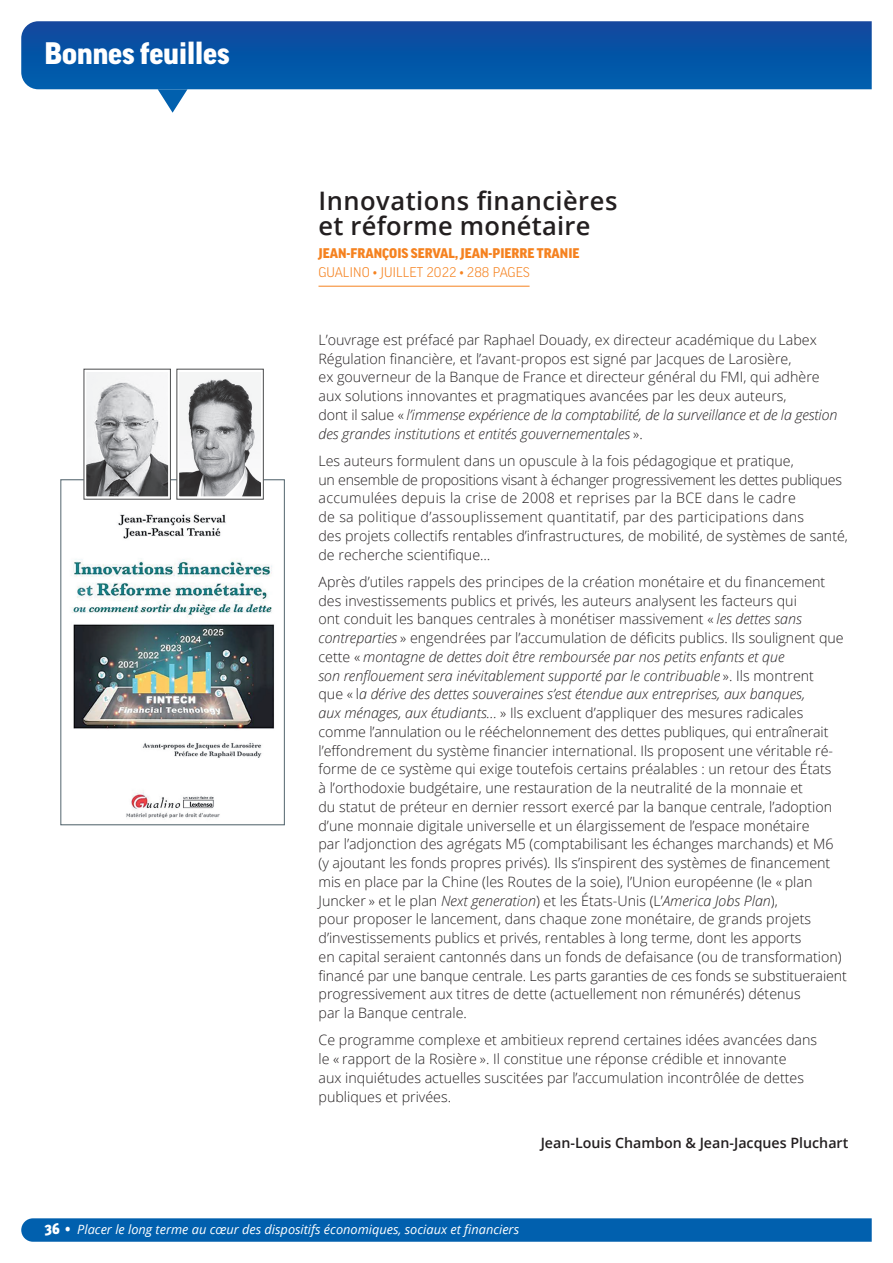
<style>
.page{position:relative;width:893px;height:1263px;background:#fff}
.page>*{position:absolute;margin:0;border:0;box-sizing:border-box;transform-origin:0 0}
.t1{font:900 30px "Good LF";color:#fff}
.t2{font:600 25.5px/25.5px "Open Sans";letter-spacing:.02em;color:#231f20}
.t3{font:300 14.25px/18.8px "Open Sans";color:#231f20}
.t4{font:600 14.25px "Open Sans";color:#231f20}
.t5{font:900 13.5px "Good LF";color:#f58220}
.t6{font:300 13.5px "Good LF";color:#f58220}
.t7{font:italic 12.75px "Open Sans";color:#fff}
.s1{font-style:italic}
.s2{font-family:"Good OSF";font-weight:900;font-style:normal;font-size:15.75px}
</style>
<div class="page">
<svg style="left:21px;top:1218px;width:851px;height:24px;background:#0864b0"></svg>
<svg style="left:21px;top:21px;width:851px;height:68px;background:#0854a6"></svg>
<svg style="left:158px;top:89px;width:29px;height:24px"></svg>
<hr style="left:318px;top:286px;width:212px;height:1px;background:#f58220">
<img style="left:72px;top:482px;width:203px;height:336px">
<div style="left:61px;top:480px;width:224px;height:345px;border:1px solid #53656e"></div>
<img style="left:180px;top:372px;width:80px;height:124px">
<div style="left:177px;top:369px;width:86px;height:130px;border:2px solid #fff"></div>
<img style="left:87px;top:372px;width:81px;height:124px">
<div style="left:84px;top:369px;width:87px;height:130px;border:2px solid #fff"></div>
<div style="left:84px;top:369px;width:87px;height:130px;border:1px solid #4b4c4d"></div>
<h1 class="t1" style="left:45px;top:36px;width:187px">Bonnes feuilles</h1>
<h2 class="t2" style="left:318px;top:187px;width:300px">Innovations financières et réforme monétaire</h2>
<p class="t5" style="left:318px;top:246px;width:263px">JEAN-FRANÇOIS SERVAL, JEAN-PIERRE TRANIE</p>
<p class="t6" style="left:318px;top:265px;width:213px">GUALINO • JUILLET 2022 • 288 PAGES</p>
<p class="t3" style="left:318px;top:330px;width:520px">L’ouvrage est préfacé par Raphael Douady, ex directeur académique du Labex Régulation financière, et l’avant-propos est signé par Jacques de Larosière,<br>ex gouverneur de la Banque de France et directeur général du FMI, qui adhère aux solutions innovantes et pragmatiques avancées par les deux auteurs,<br>dont il salue « <span class="s1">l’immense expérience de la comptabilité, de la surveillance et de la gestion des grandes institutions et entités gouvernementales</span> ».</p>
<p class="t3" style="left:318px;top:451px;width:531px">Les auteurs formulent dans un opuscule à la fois pédagogique et pratique,<br>un ensemble de propositions visant à échanger progressivement les dettes publiques accumulées depuis la crise de 2008 et reprises par la BCE dans le cadre<br>de sa politique d’assouplissement quantitatif, par des participations dans<br>des projets collectifs rentables d’infrastructures, de mobilité, de systèmes de santé, de recherche scientifique…</p>
<p class="t3" style="left:318px;top:572px;width:530px">Après d’utiles rappels des principes de la création monétaire et du financement des investissements publics et privés, les auteurs analysent les facteurs qui<br>ont conduit les banques centrales à monétiser massivement « <span class="s1">les dettes sans contreparties</span> » engendrées par l’accumulation de déficits publics. Ils soulignent que cette « <span class="s1">montagne de dettes doit être remboursée par nos petits enfants et que<br>son renflouement sera inévitablement supporté par le contribuable</span> ». Ils montrent<br>que « l<span class="s1">a dérive des dettes souveraines s’est étendue aux entreprises, aux banques,<br>aux ménages, aux étudiants…</span> » Ils excluent d’appliquer des mesures radicales comme l’annulation ou le rééchelonnement des dettes publiques, qui entraînerait l’effondrement du système financier international. Ils proposent une véritable ré&shy;forme de ce système qui exige toutefois certains préalables : un retour des États<br>à l’orthodoxie budgétaire, une restauration de la neutralité de la monnaie et<br>du statut de préteur en dernier ressort exercé par la banque centrale, l’adoption d’une monnaie digitale universelle et un élargissement de l’espace monétaire<br>par l’adjonction des agrégats M5 (comptabilisant les échanges marchands) et M6 (y ajoutant les fonds propres privés). Ils s’inspirent des systèmes de financement mis en place par la Chine (les Routes de la soie), l’Union européenne (le « plan Juncker » et le plan <span class="s1">Next generation</span>) et les États-Unis (L’<span class="s1">America Jobs Plan</span>),<br>pour proposer le lancement, dans chaque zone monétaire, de grands projets d’investissements publics et privés, rentables à long terme, dont les apports<br>en capital seraient cantonnés dans un fonds de defaisance (ou de transformation) financé par une banque centrale. Les parts garanties de ces fonds se substitueraient progressivement aux titres de dette (actuellement non rémunérés) détenus<br>par la Banque centrale.</p>
<p class="t3" style="left:318px;top:1030px;width:500px">Ce programme complexe et ambitieux reprend certaines idées avancées dans le « rapport de la Rosière ». Il constitue une réponse crédible et innovante<br>aux inquiétudes actuelles suscitées par l’accumulation incontrôlée de dettes publiques et privées.</p>
<p class="t4" style="left:541px;top:1133px;width:309px">Jean-Louis Chambon &amp; Jean-Jacques Pluchart</p>
<p class="t7" style="left:45px;top:1221px;width:476px"><span class="s2">36 •</span> Placer le long terme au cœur des dispositifs économiques, sociaux et financiers</p>
</div>
